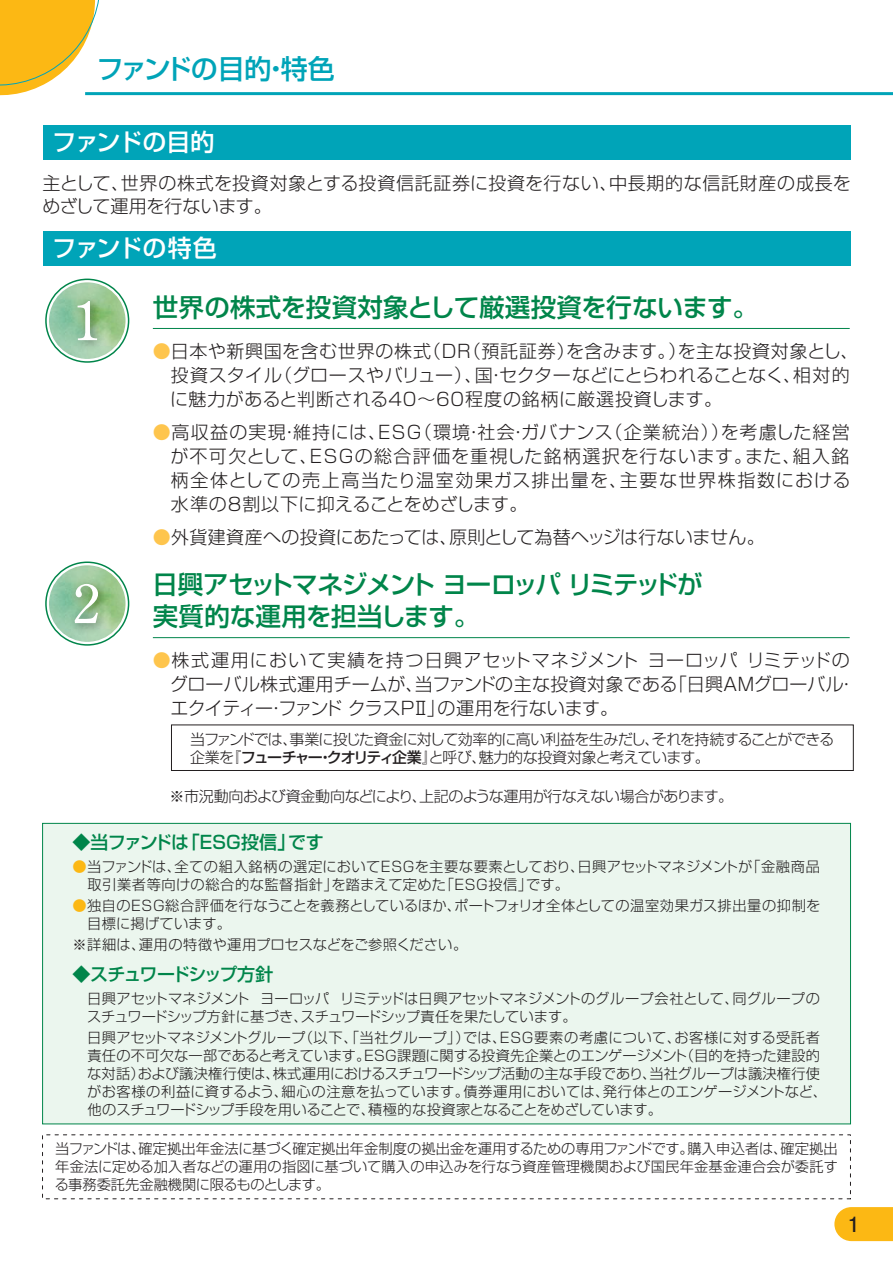
<style>
.page{position:relative;width:893px;height:1263px;background:#fff}
.page>*{position:absolute;margin:0;border:0;box-sizing:border-box;transform-origin:0 0}
.t1{font:54px "Century Old Style Std";color:#fff}
.t2{font:500 27px "Shin Go Pro";letter-spacing:-.035em;color:#00a4b8}
.t3{font:500 25.5px/31.5px "Shin Go Pro";letter-spacing:-.02em;color:#00854a}
.t4{font:500 25.5px "Shin Go Pro";color:#00854a}
.t5{font:500 24px "Shin Go Pro";letter-spacing:-.03em;color:#fff}
.t6{font:700 21px "Futo Go B101 Pro";color:#231f20}
.t7{font:300 18px/24px "Shin Go Pro";letter-spacing:.015em;color:#231f20}
.t8{font:300 18px/24px "Shin Go Pro";letter-spacing:.035em;color:#231f20}
.t9{font:500 18px "Shin Go Pro";letter-spacing:-.02em;color:#00854a}
.t10{font:500 18px "Shin Go Pro";letter-spacing:-.08em;color:#00854a}
.t11{font:300 15px/18px "Shin Go Pro";letter-spacing:-.045em;color:#231f20}
.t12{font:300 14.25px/18px "Shin Go Pro";letter-spacing:.005em;color:#231f20}
.t13{font:300 14.25px/18px "Shin Go Pro";letter-spacing:.025em;color:#231f20}
.s1{color:#fec54d}
.s2{font-weight:500}
.s3{color:#fcb814}
</style>
<div class="page">
<hr style="left:85px;top:92px;width:808px;height:3px;background:#00a4b8">
<svg style="left:0;top:0;width:115px;height:96px"></svg>
<svg style="left:834px;top:1207px;width:59px;height:34px;background:#fcbd24"></svg>
<div style="left:43px;top:126px;width:807px;height:34px;background:#00a4b8"></div>
<div style="left:43px;top:231px;width:807px;height:34px;background:#00a4b8"></div>
<hr style="left:153px;top:328px;width:697px;height:1px;background:#00854a">
<svg style="left:47px;top:280px;width:81px;height:81px"></svg>
<img style="left:49px;top:282px;width:77px;height:77px;border-radius:38px">
<img style="left:62px;top:285px;width:55px;height:78px">
<hr style="left:153px;top:637px;width:697px;height:1px;background:#00854a">
<div style="left:45px;top:561px;width:84px;height:85px;border:3px solid #00854a;border-radius:50%"></div>
<svg style="left:47px;top:563px;width:81px;height:81px"></svg>
<img style="left:49px;top:565px;width:77px;height:77px;border-radius:38px">
<img style="left:62px;top:567px;width:55px;height:79px">
<div style="left:43px;top:823px;width:807px;height:301px;background:#ebf6ee"></div>
<div style="left:171px;top:725px;width:682px;height:46px;border:1px solid #231f20"></div>
<h2 class="t2" style="left:97px;top:47px;width:240px">ファンドの目的・特色</h2>
<h3 class="t5" style="left:52px;top:123px;width:164px">ファンドの目的</h3>
<p class="t7" style="left:42px;top:170px;width:810px;line-height:22.5px">主として、世界の株式を投資対象とする投資信託証券に投資を行ない、中長期的な信託財産の成長をめざして運用を行ないます。</p>
<h3 class="t5" style="left:52px;top:228px;width:166px">ファンドの特色</h3>
<h1 class="t1" style="left:73px;top:286px;width:28px">1</h1>
<h1 class="t1" style="left:73px;top:569px;width:28px">2</h1>
<h3 class="t4" style="left:153px;top:287px;width:607px">世界の株式を投資対象として厳選投資を行ないます。</h3>
<p class="t8" style="left:170px;top:337px;width:690px;text-indent:-17px"><span class="s1">●</span>日本や新興国を含む世界の株式（DR（預託証券）を含みます。）を主な投資対象とし、投資スタイル（グロースやバリュー）、国・セクターなどにとらわれることなく、相対的に魅力があると判断される40～60程度の銘柄に厳選投資します。　</p>
<p class="t7" style="left:171px;top:418px;width:682px;text-align:justify;text-indent:-18px"><span class="s1">●</span>高収益の実現・維持には、ESG（環境・社会・ガバナンス（企業統治））を考慮した経営が不可欠として、ESGの総合評価を重視した銘柄選択を行ないます。また、組入銘柄全体としての売上高当たり温室効果ガス排出量を、主要な世界株指数における水準の8割以下に抑えることをめざします。　　</p>
<p class="t7" style="left:153px;top:523px;width:613px"><span class="s1">●</span>外貨建資産への投資にあたっては、原則として為替ヘッジは行ないません。</p>
<h3 class="t3" style="left:153px;top:566px;width:552px">日興アセットマネジメント ヨーロッパ リミテッドが実質的な運用を担当します。</h3>
<p class="t7" style="left:170px;top:646px;width:687px;text-indent:-17px"><span class="s1">●</span>株式運用において実績を持つ日興アセットマネジメント ヨーロッパ リミテッドのグローバル株式運用チームが、当ファンドの主な投資対象である「日興AMグローバル・エクイティー・ファンド クラスＰⅡ」の運用を行ないます。</p>
<p class="t11" style="left:190px;top:728px;width:646px">当ファンドでは、事業に投じた資金に対して効率的に高い利益を生みだし、それを持続することができる企業を『<span class="s2">フューチャー・クオリティ企業</span>』と呼び、魅力的な投資対象と考えています。</p>
<p class="t11" style="left:169px;top:786px;width:565px">※市況動向および資金動向などにより、上記のような運用が行なえない場合があります。</p>
<p class="t9" style="left:72px;top:827px;width:253px">◆当ファンドは「ESG投信」です</p>
<p class="t13" style="left:87px;top:856px;width:734px;text-indent:-15px"><span class="s3">●</span>当ファンドは、全ての組入銘柄の選定においてESGを主要な要素としており、日興アセットマネジメントが「金融商品取引業者等向けの総合的な監督指針」を踏まえて定めた「ESG投信」です。</p>
<p class="t12" style="left:87px;top:895px;width:735px;text-indent:-15px"><span class="s3">●</span>独自のESG総合評価を行なうことを義務としているほか、ポートフォリオ全体としての温室効果ガス排出量の抑制を目標に掲げています。</p>
<p class="t12" style="left:72px;top:934px;width:396px">※詳細は、運用の特徴や運用プロセスなどをご参照ください。</p>
<p class="t10" style="left:72px;top:959px;width:203px">◆スチュワードシップ方針</p>
<p class="t12" style="left:87px;top:988px;width:734px">日興アセットマネジメント ヨーロッパ リミテッドは日興アセットマネジメントのグループ会社として、同グループのスチュワードシップ方針に基づき、スチュワードシップ責任を果たしています。</p>
<p class="t12" style="left:87px;top:1027px;width:741px">日興アセットマネジメントグループ（以下、「当社グループ」）では、ESG要素の考慮について、お客様に対する受託者責任の不可欠な一部であると考えています。ESG課題に関する投資先企業とのエンゲージメント（目的を持った建設的な対話）および議決権行使は、株式運用におけるスチュワードシップ活動の主な手段であり、当社グループは議決権行使がお客様の利益に資するよう、細心の注意を払っています。債券運用においては、発行体とのエンゲージメントなど、他のスチュワードシップ手段を用いることで、積極的な投資家となることをめざしています。</p>
<p class="t12" style="left:55px;top:1138px;width:785px;text-align:justify">当ファンドは、確定拠出年金法に基づく確定拠出年金制度の拠出金を運用するための専用ファンドです。購入申込者は、確定拠出年金法に定める加入者などの運用の指図に基づいて購入の申込みを行なう資産管理機関および国民年金基金連合会が委託する事務委託先金融機関に限るものとします。</p>
<h3 class="t6" style="left:848px;top:1207px;width:13px">1</h3>
</div>
